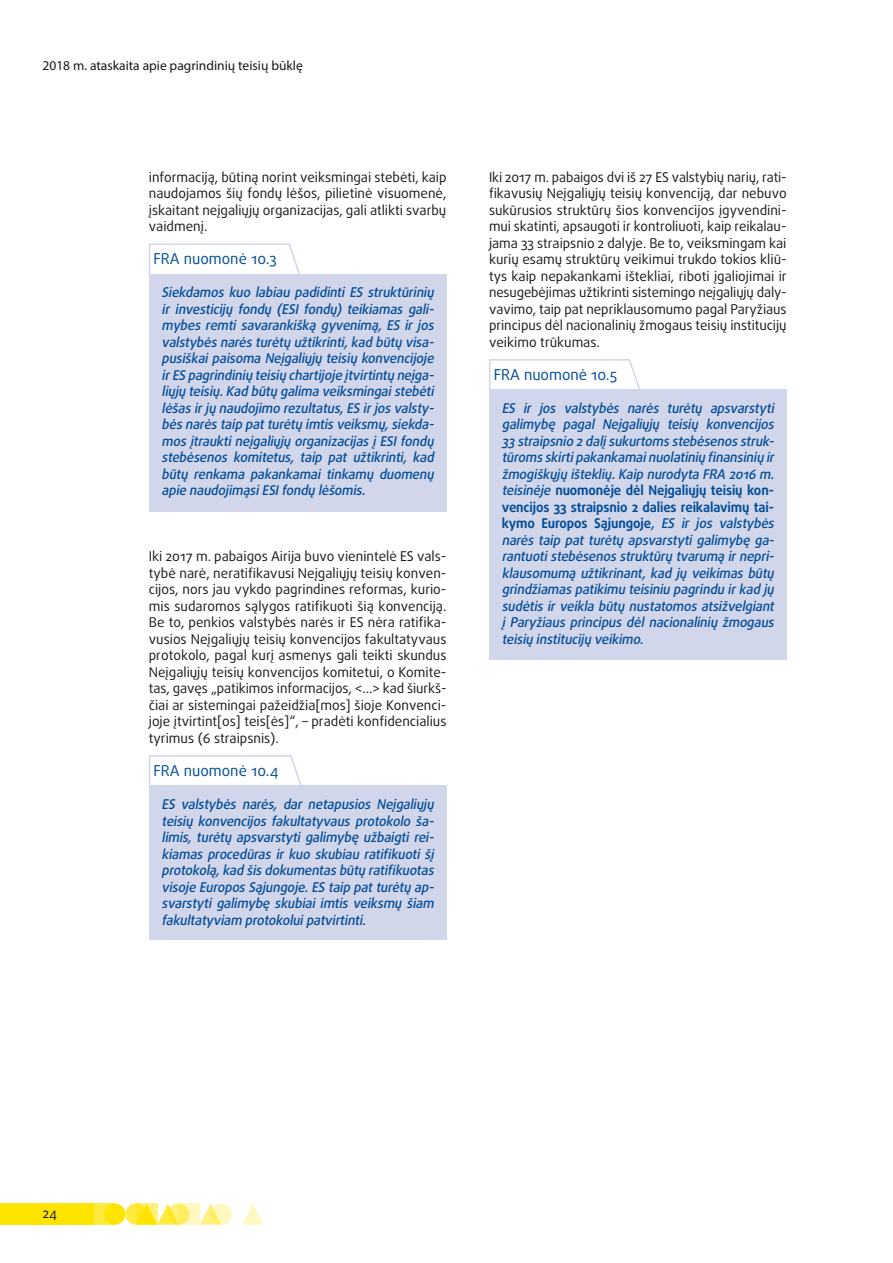
<style>
.page{position:relative;width:893px;height:1263px;background:#fff}
.page>*{position:absolute;margin:0;border:0;box-sizing:border-box;transform-origin:0 0}
.opinion_header_sw{font:15px "Daxline Pro";color:#004c98}
.opinion_text_SW_last{font:italic 500 13.5px/16.5px "Daxline Pro";letter-spacing:-.01em;color:#004c98}
.body_text{font:13.5px/16.5px "Daxline Pro";color:#1a171c;text-align:justify}
.t1{font:13.5px "Myriad Pro";color:#1a171c}
.s1{font-weight:700;font-style:normal}
</style>
<div class="page">
<svg style="left:125px;top:1203px;width:22px;height:22px"></svg>
<div style="left:94px;top:1203px;width:21px;height:22px;background:#ffea40"></div>
<div style="left:0;top:1203px;width:94px;height:22px;background:#ffe400"></div>
<svg style="left:200px;top:1203px;width:18px;height:22px"></svg>
<svg style="left:242px;top:1204px;width:21px;height:21px"></svg>
<div style="left:104px;top:1203px;width:21px;height:22px;background:#ffe400;border-radius:50%"></div>
<svg style="left:157px;top:1203px;width:18px;height:22px"></svg>
<svg style="left:168px;top:1203px;width:21px;height:22px"></svg>
<svg style="left:210px;top:1203px;width:22px;height:22px"></svg>
<svg style="left:136px;top:1203px;width:21px;height:22px"></svg>
<svg style="left:179px;top:1203px;width:21px;height:22px"></svg>
<div style="left:149px;top:274px;width:297px;height:237px;background:#d2d6ea"></div>
<div style="left:149px;top:786px;width:297px;height:154px;background:#d2d6ea"></div>
<div style="left:489px;top:390px;width:298px;height:270px;background:#d2d6ea"></div>
<svg style="left:149px;top:243px;width:151px;height:31px"></svg>
<svg style="left:149px;top:755px;width:154px;height:31px"></svg>
<svg style="left:489px;top:359px;width:153px;height:31px"></svg>
<p class="t1" style="left:43px;top:57px;width:262px">2018 m. ataskaita apie pagrindinių teisių būklę</p>
<p class="body_text" style="left:149px;top:169px;width:299px">informaciją, būtiną norint veiksmingai stebėti, kaip naudojamos šių fondų lėšos, pilietinė visuomenė, įskaitant neįgaliųjų organizacijas, gali atlikti svarbų vaidmenį.</p>
<p class="opinion_header_sw" style="left:153px;top:249px;width:125px">FRA nuomonė 10.3</p>
<p class="opinion_text_SW_last" style="left:162px;top:284px;width:277px;text-align:justify">Siekdamos kuo labiau padidinti ES struktūrinių ir investicijų fondų (ESI fondų) teikiamas gali&shy;mybes remti savarankišką gyvenimą, ES ir jos valstybėsnarėsturėtų užtikrinti,kad būtų visa&shy;pusiškai paisoma Neįgaliųjų teisių konvencijoje irES pagrindinių teisių chartijoje įtvirtintų neįga&shy;liųjų teisių.Kad būtų galima veiksmingaistebėti lėšasirjų naudojimo rezultatus,ES irjosvalsty&shy;bėsnarėstaip patturėtų imtisveiksmų,siekda&shy;mos įtraukti neįgaliųjų organizacijas į ESI fondų stebėsenos komitetus, taip pat užtikrinti, kad būtų renkama pakankamai tinkamų duomenų apie naudojimąsiESIfondų lėšomis.</p>
<p class="body_text" style="left:149px;top:548px;width:299px">Iki 2017 m. pabaigos Airija buvo vienintelė ES vals&shy;tybė narė, neratifikavusi Neįgaliųjų teisių konven&shy;cijos, nors jau vykdo pagrindines reformas, kurio&shy;mis sudaromos sąlygos ratifikuoti šią konvenciją.<br>Be to, penkios valstybės narės ir ES nėra ratifika&shy;vusios Neįgaliųjų teisių konvencijos fakultatyvaus protokolo, pagal kurį asmenys gali teikti skundus Neįgaliųjų teisių konvencijos komitetui, o Komite&shy;tas, gavęs „patikimos informacijos, &lt;...&gt; kad šiurkš&shy;čiai ar sistemingai pažeidžia[mos] šioje Konvenci&shy;joje įtvirtint[os] teis[ės]“, – pradėti konfidencialius tyrimus (6 straipsnis).</p>
<p class="opinion_header_sw" style="left:153px;top:761px;width:127px">FRA nuomonė 10.4</p>
<p class="opinion_text_SW_last" style="left:162px;top:796px;width:277px">ES valstybės narės, dar netapusios Neįgaliųjų teisių konvencijos fakultatyvaus protokolo ša&shy;limis, turėtų apsvarstyti galimybę užbaigti rei&shy;kiamas procedūras ir kuo skubiau ratifikuoti šį protokolą,kad šisdokumentasbūtų ratifikuotas visoje EuroposSąjungoje.ES taip patturėtų ap&shy;svarstyti galimybę skubiai imtis veiksmų šiam fakultatyviam protokoluipatvirtinti.</p>
<p class="body_text" style="left:489px;top:169px;width:299px">Iki 2017 m. pabaigos dvi iš 27 ES valstybių narių, rati&shy;fikavusių Neįgaliųjų teisių konvenciją, dar nebuvo sukūrusios struktūrų šios konvencijos įgyvendini&shy;mui skatinti, apsaugoti ir kontroliuoti, kaip reikalau&shy;jama 33 straipsnio 2 dalyje. Be to, veiksmingam kai kurių esamų struktūrų veikimui trukdo tokios kliū&shy;tys kaip nepakankami ištekliai, riboti įgaliojimai ir nesugebėjimas užtikrinti sistemingo neįgaliųjų daly&shy;vavimo, taip pat nepriklausomumo pagal Paryžiaus principus dėl nacionalinių žmogaus teisių institucijų veikimo trūkumas.</p>
<p class="opinion_header_sw" style="left:494px;top:365px;width:125px">FRA nuomonė 10.5</p>
<p class="opinion_text_SW_last" style="left:502px;top:400px;width:277px">ES ir jos valstybės narės turėtų apsvarstyti galimybę pagal Neįgaliųjų teisių konvencijos 33 straipsnio 2 dalį sukurtomsstebėsenosstruk&shy;tūromsskirtipakankamainuolatinių finansinių ir žmogiškųjų išteklių.Kaip nurodyta FRA 2016 m. teisinėje <span class="s1">nuomonėje dėl Neįgaliųjų teisių kon&shy;vencijos 33 straipsnio 2 dalies reikalavimų tai&shy;kymo Europos Sąjungoje</span>, ES ir jos valstybės narės taip pat turėtų apsvarstyti galimybę ga&shy;rantuotistebėsenosstruktūrų tvarumą irnepri&shy;klausomumą užtikrinant, kad jų veikimas būtų grindžiamaspatikimu teisiniu pagrindu irkad jų sudėtis ir veikla būtų nustatomos atsižvelgiant į Paryžiaus principus dėl nacionalinių žmogaus teisių institucijų veikimo.</p>
<p class="body_text" style="left:43px;top:1205px;width:16px">24</p>
</div>
